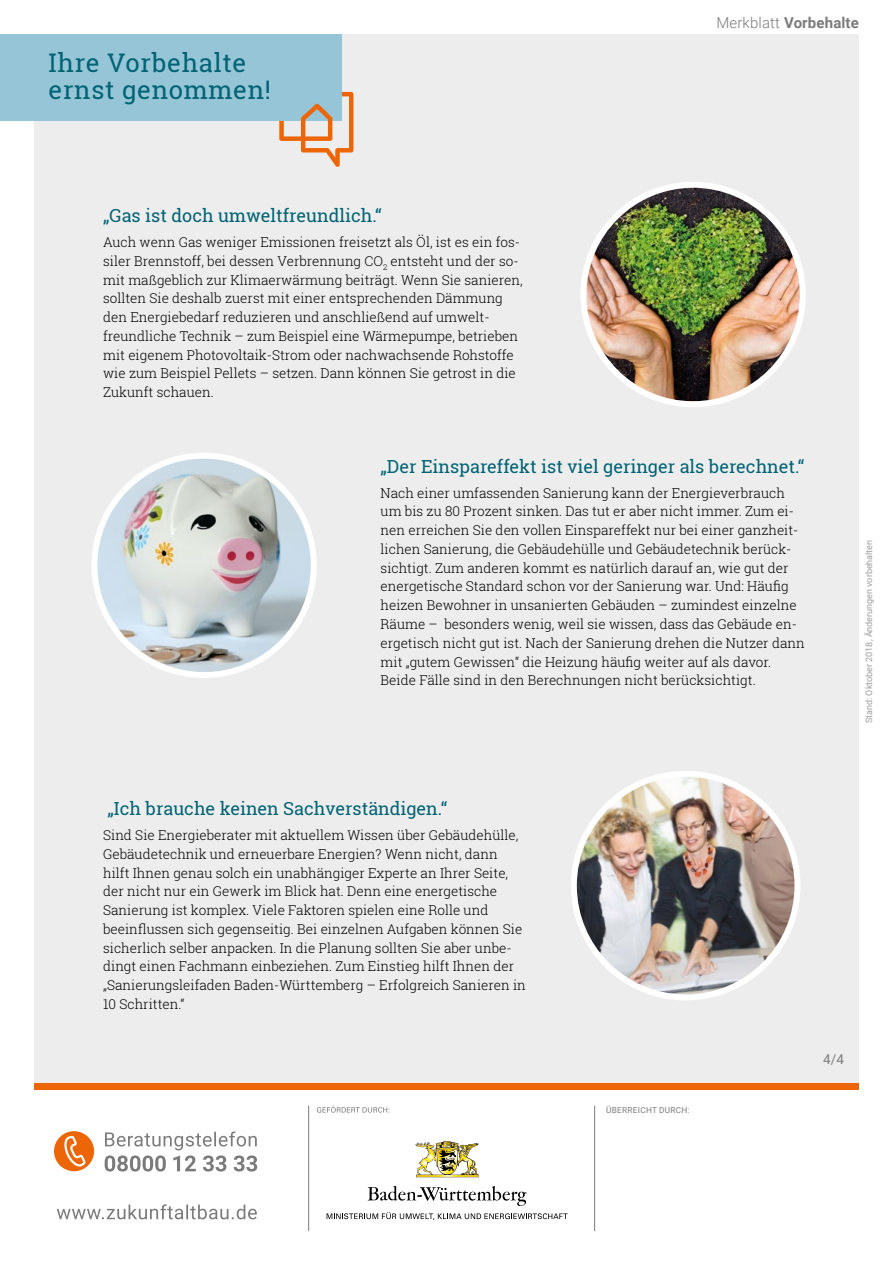
<style>
.page{position:relative;width:893px;height:1263px;background:#fff}
.page>*{position:absolute;margin:0;border:0;box-sizing:border-box;transform-origin:0 0}
.t1{font:25.65px/27.2px "Roboto Slab";letter-spacing:.025em;color:#006374}
.t2{font:18px "Roboto Slab";color:#006374}
.t3{font:700 15px "Roboto";letter-spacing:.01em;color:#7c7b7b}
.t4{font:300 13.5px/18.8px "Roboto Slab";color:#000}
.t5{font:13.5px "Roboto";color:#7c7b7b}
.t6{font:9px "Roboto";color:#9d9d9c}
.t7{font:8.25px "Roboto";letter-spacing:.035em;color:#7c7b7b}
.s1{font-weight:300}
</style>
<div class="page">
<div style="left:34px;top:34px;width:825px;height:1056px;background:#ededed"></div>
<div style="left:34px;top:1083px;width:825px;height:7px;background:#ec6608"></div>
<img style="left:587px;top:185px;width:212px;height:215px">
<div style="left:580px;top:182px;width:226px;height:225px;border:6px solid #fff;border-radius:50%"></div>
<img style="left:94px;top:456px;width:220px;height:219px;border-radius:110px">
<div style="left:91px;top:453px;width:226px;height:225px;border:6px solid #fff;border-radius:50%"></div>
<img style="left:574px;top:774px;width:223px;height:223px;border-radius:112px">
<div style="left:571px;top:771px;width:229px;height:229px;border:6px solid #fff;border-radius:50%"></div>
<div style="left:0;top:34px;width:342px;height:87px;background:#95c5d7"></div>
<svg style="left:279px;top:91px;width:74px;height:76px"></svg>
<svg style="left:368px;top:1186px;width:159px;height:20px"></svg>
<svg style="left:327px;top:1212px;width:241px;height:8px"></svg>
<img style="left:415px;top:1141px;width:64px;height:36px">
<svg style="left:317px;top:1106px;width:72px;height:6px"></svg>
<svg style="left:105px;top:1131px;width:152px;height:40px"></svg>
<svg style="left:54px;top:1131px;width:40px;height:40px"></svg>
<svg style="left:57px;top:1204px;width:200px;height:15px"></svg>
<hr style="left:594px;top:1106px;width:1px;height:125px;background:#7c7b7b">
<hr style="left:308px;top:1106px;width:1px;height:125px;background:#7c7b7b">
<h1 class="t1" style="left:49px;top:49px;width:224px">Ihre Vorbehalte ernst genommen!</h1>
<h2 class="t2" style="left:103px;top:203px;width:280px">„Gas ist doch umweltfreundlich.“</h2>
<p class="t4" style="left:103px;top:232px;width:421px">Auch wenn Gas weniger Emissionen freisetzt als Öl, ist es ein fos&shy;siler Brennstoff, bei dessen Verbrennung CO<sub>2</sub> entsteht und der so&shy;mit maßgeblich zur Klimaerwärmung beiträgt. Wenn Sie sanieren, sollten Sie deshalb zuerst mit einer entsprechenden Dämmung den Energiebedarf reduzieren und anschließend auf umwelt&shy;freundliche Technik – zum Beispiel eine Wärmepumpe, betrieben mit eigenem Photovoltaik-Strom oder nachwachsende Rohstoffe wie zum Beispiel Pellets – setzen. Dann können Sie getrost in die Zukunft schauen.</p>
<p class="t3" style="left:716px;top:12px;width:144px"><span class="s1">Merkblatt</span> Vorbehalte</p>
<h2 class="t2" style="left:381px;top:454px;width:425px">„Der Einspareffekt ist viel geringer als berechnet.“</h2>
<p class="t4" style="left:381px;top:483px;width:426px">Nach einer umfassenden Sanierung kann der Energieverbrauch um bis zu 80 Prozent sinken. Das tut er aber nicht immer. Zum ei&shy;nen erreichen Sie den vollen Einspareffekt nur bei einer ganzheit&shy;lichen Sanierung, die Gebäudehülle und Gebäudetechnik berück&shy;sichtigt. Zum anderen kommt es natürlich darauf an, wie gut der energetische Standard schon vor der Sanierung war. Und: Häufig heizen Bewohner in unsanierten Gebäuden – zumindest einzelne Räume – besonders wenig, weil sie wissen, dass das Gebäude en&shy;ergetisch nicht gut ist. Nach der Sanierung drehen die Nutzer dann mit „gutem Gewissen“ die Heizung häufig weiter auf als davor.<br>Beide Fälle sind in den Berechnungen nicht berücksichtigt.</p>
<p class="t6" style="left:863px;top:723px;width:185px;rotate:-90deg">Stand: Oktober 2018, Änderungen vorbehalten</p>
<h2 class="t2" style="left:108px;top:796px;width:341px">„Ich brauche keinen Sachverständigen.“</h2>
<p class="t4" style="left:103px;top:825px;width:424px">Sind Sie Energieberater mit aktuellem Wissen über Gebäudehülle, Gebäudetechnik und erneuerbare Energien? Wenn nicht, dann hilft Ihnen genau solch ein unabhängiger Experte an Ihrer Seite, der nicht nur ein Gewerk im Blick hat. Denn eine energetische Sanierung ist komplex. Viele Faktoren spielen eine Rolle und beeinflussen sich gegenseitig. Bei einzelnen Aufgaben können Sie sicherlich selber anpacken. In die Planung sollten Sie aber unbe&shy;dingt einen Fachmann einbeziehen. Zum Einstieg hilft Ihnen der „Sanierungsleifaden Baden-Württemberg – Erfolgreich Sanieren in 10 Schritten.“</p>
<p class="t7" style="left:606px;top:1104px;width:85px">ÜBERREICHT DURCH:</p>
<p class="t5" style="left:823px;top:1050px;width:22px">4/4</p>
</div>
